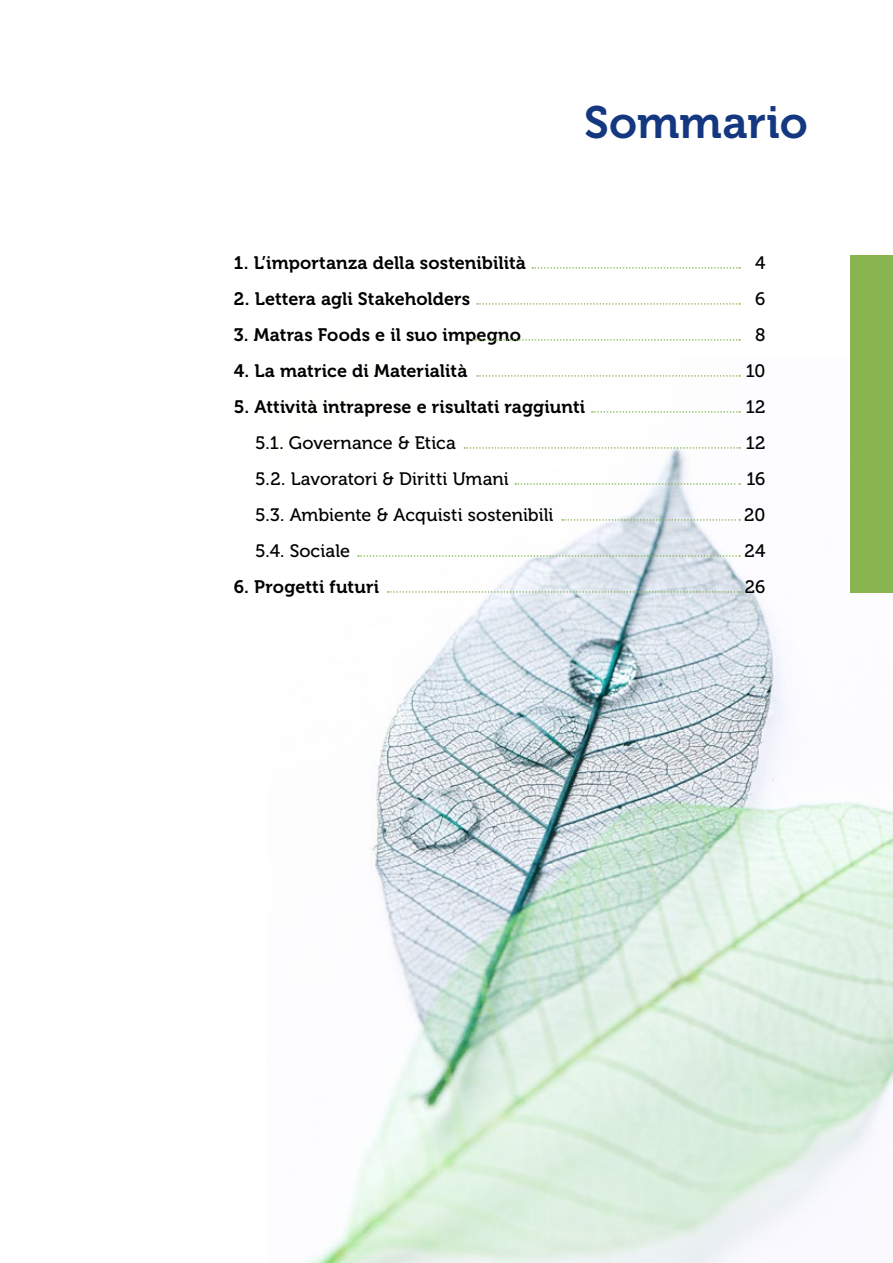
<style>
.page{position:relative;width:893px;height:1263px;background:#fff}
.page>*{position:absolute;margin:0;border:0;box-sizing:border-box;transform-origin:0 0}
.t1{font:45px "Museo 700";color:#14387f}
.t2{font:18px "Museo 700";letter-spacing:.005em;color:#000}
.t3{font:18px "Museo 500";letter-spacing:.005em;color:#000}
</style>
<div class="page">
<img style="left:305px;top:375px;width:588px;height:888px">
<div style="left:850px;top:255px;width:43px;height:338px;background:#89b550"></div>
<svg style="left:532px;top:267px;width:208px;height:2px"></svg>
<svg style="left:477px;top:303px;width:263px;height:2px"></svg>
<svg style="left:473px;top:339px;width:267px;height:2px"></svg>
<svg style="left:477px;top:375px;width:263px;height:2px"></svg>
<svg style="left:592px;top:411px;width:148px;height:2px"></svg>
<svg style="left:464px;top:447px;width:276px;height:2px"></svg>
<svg style="left:515px;top:483px;width:225px;height:2px"></svg>
<svg style="left:562px;top:519px;width:178px;height:2px"></svg>
<svg style="left:358px;top:555px;width:382px;height:2px"></svg>
<svg style="left:388px;top:591px;width:352px;height:2px"></svg>
<h1 class="t1" style="left:584px;top:98px;width:225px">Sommario</h1>
<p class="t2" style="left:234px;top:252px;width:294px">1. L’importanza della sostenibilità</p>
<p class="t3" style="left:755px;top:253px;width:12px">4</p>
<p class="t2" style="left:234px;top:288px;width:238px">2. Lettera agli Stakeholders</p>
<p class="t3" style="left:755px;top:289px;width:12px">6</p>
<p class="t2" style="left:234px;top:324px;width:289px">3. Matras Foods e il suo impegno</p>
<p class="t3" style="left:755px;top:325px;width:12px">8</p>
<p class="t2" style="left:234px;top:360px;width:235px">4. La matrice di Materialità</p>
<p class="t3" style="left:746px;top:361px;width:21px">10</p>
<p class="t2" style="left:234px;top:396px;width:353px">5. Attività intraprese e risultati raggiunti</p>
<p class="t3" style="left:746px;top:397px;width:21px">12</p>
<p class="t3" style="left:255px;top:433px;width:202px">5.1. Governance &amp; Etica</p>
<p class="t3" style="left:746px;top:433px;width:21px">12</p>
<p class="t3" style="left:255px;top:469px;width:255px">5.2. Lavoratori &amp; Diritti Umani</p>
<p class="t3" style="left:746px;top:469px;width:20px">16</p>
<p class="t3" style="left:255px;top:505px;width:300px">5.3. Ambiente &amp; Acquisti sostenibili</p>
<p class="t3" style="left:744px;top:505px;width:23px">20</p>
<p class="t3" style="left:255px;top:541px;width:97px">5.4. Sociale</p>
<p class="t3" style="left:745px;top:541px;width:22px">24</p>
<p class="t2" style="left:234px;top:576px;width:147px">6. Progetti futuri</p>
<p class="t3" style="left:745px;top:577px;width:22px">26</p>
</div>
